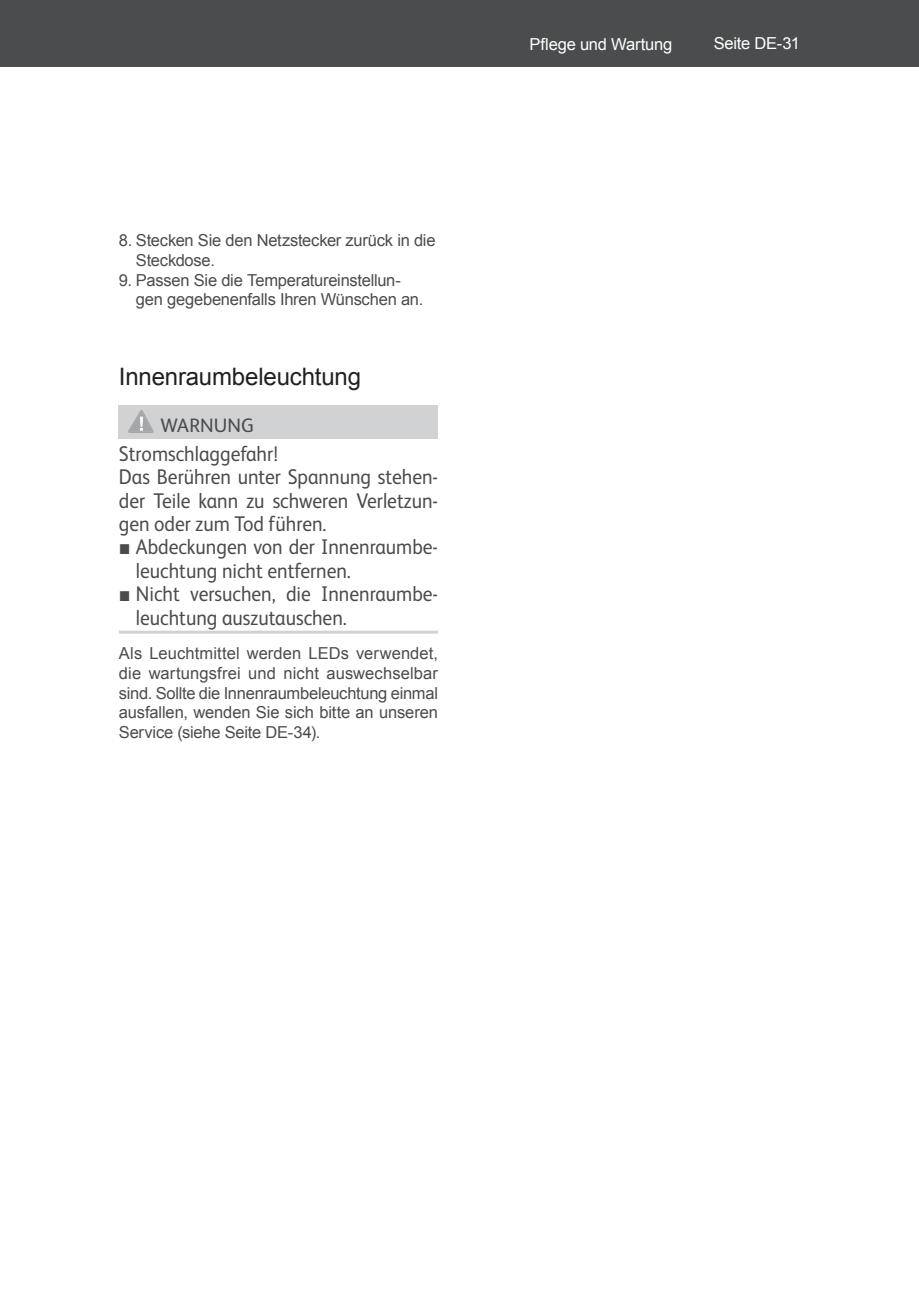
<style>
.page{position:relative;width:919px;height:1289px;background:#fff}
.page>*{position:absolute;margin:0;border:0;box-sizing:border-box;transform-origin:0 0}
.t1{font:24px "Arial";letter-spacing:-.005em;color:#231f20}
.t2{font:21.3px/23.4px "FS Albert";color:#4b4c4d;scale:.92 1}
.t3{font:19.5px "FS Albert";letter-spacing:.005em;color:#4b4c4d}
.t4{font:16.5px/19.8px "Arial";letter-spacing:-.015em;color:#4b4c4d}
.t5{font:16.5px "Arial";letter-spacing:-.015em;color:#fff}
.s1{font-family:"Arial"}
</style>
<div class="page">
<div style="left:119px;top:405px;width:319px;height:33px;background:#d1d2d4"></div>
<hr style="left:119px;top:630px;width:319px;height:3px;background:#d1d2d4">
<svg style="left:128px;top:410px;width:26px;height:23px"></svg>
<div style="left:13px;top:0;width:905px;height:67px;background:#4b4c4d"></div>
<div style="left:0;top:0;width:13px;height:67px;background:#4b4c4d"></div>
<p class="t4" style="left:136px;top:230px;width:301px;text-indent:-17px">8. Stecken Sie den Netzstecker zurück in die<br>Steckdose.</p>
<p class="t4" style="left:136px;top:270px;width:289px;text-indent:-17px">9. Passen Sie die Temperatureinstellun&shy;gen gegebenenfalls Ihren Wünschen an.</p>
<h1 class="t1" style="left:119px;top:361px;width:243px">Innenraumbeleuchtung</h1>
<p class="t3" style="left:161px;top:412px;width:95px">WARNUNG</p>
<p class="t2" style="left:119px;top:440px;width:348px">Stromschlaggefahr!<br>Das Berühren unter Spannung stehen&shy;der Teile kann zu schweren Verletzun&shy;gen oder zum Tod führen.</p>
<p class="t2" style="left:136px;top:534px;width:330px;text-indent:-17px"><span class="s1">■</span> Abdeckungen von der Innenraumbe&shy;leuchtung nicht entfernen.</p>
<p class="t2" style="left:136px;top:581px;width:330px;text-indent:-17px"><span class="s1">■</span> Nicht versuchen, die Innenraumbe&shy;leuchtung auszutauschen.</p>
<p class="t4" style="left:119px;top:643px;width:320px;text-align:justify">Als Leuchtmittel werden LEDs verwendet, die wartungsfrei und nicht auswechselbar sind. Sollte die Innenraumbeleuchtung einmal ausfallen, wenden Sie sich bitte an unseren Service (siehe Seite DE-34).</p>
<p class="t5" style="left:529px;top:33px;width:144px">Pflege und Wartung</p>
<p class="t5" style="left:713px;top:33px;width:87px">Seite DE-31</p>
</div>
